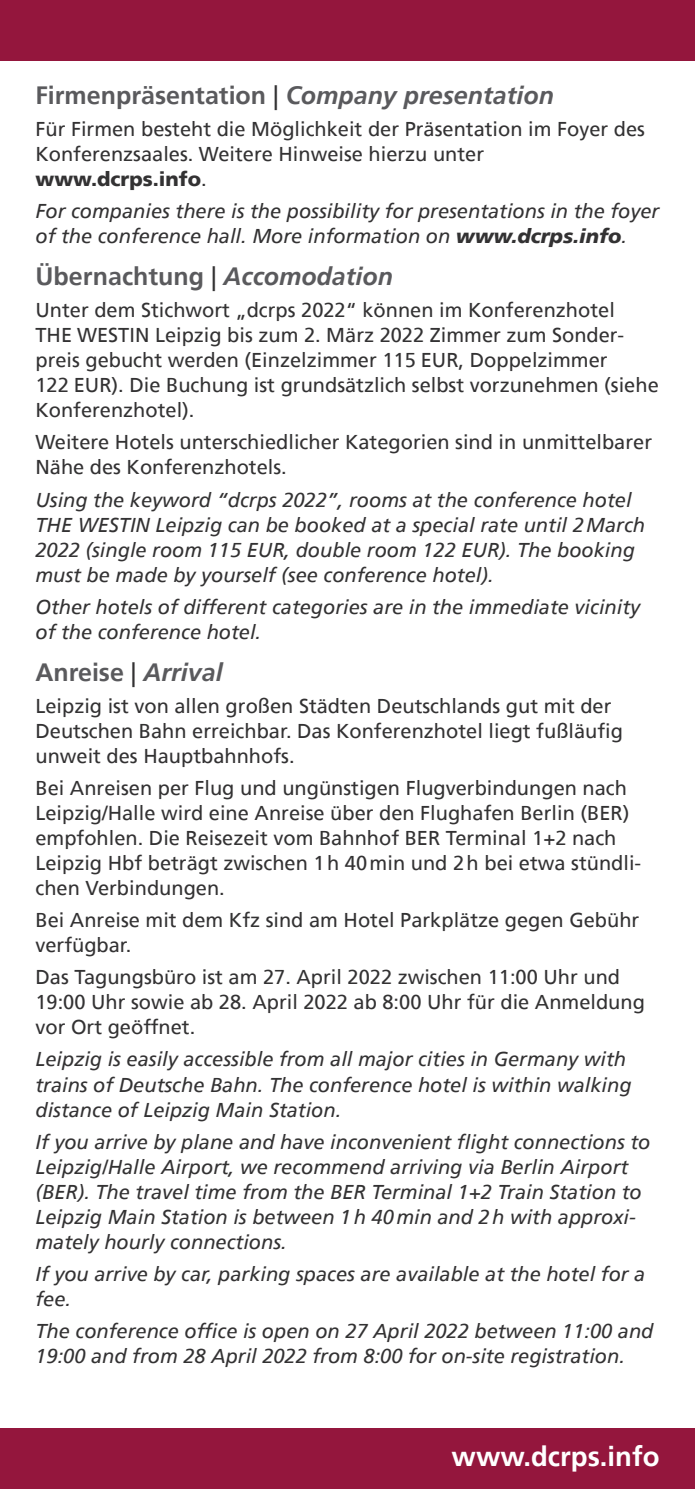
<style>
.page{position:relative;width:695px;height:1489px;background:#fff}
.page>*{position:absolute;margin:0;border:0;box-sizing:border-box;transform-origin:0 0}
.t1{font:700 27.5px "Frutiger";color:#fff}
.Text_body_regular{font:700 25px "Frutiger";color:#5a5a5d}
.Text_body_regular-2{font:italic 700 25px "Frutiger";color:#5a5a5d}
.Text_body_small{font:20px/25px "Frutiger";color:#333233}
.Text_body_small_ital{font:italic 20px/25px "Frutiger";color:#333233}
.s1{font-style:normal}
.s2{font-weight:400;font-style:normal;color:#333233}
.s3{font-weight:900}
.s4{font-weight:400;color:#333233}
.s5{font-style:italic}
</style>
<div class="page">
<div style="left:0;top:1427px;width:694px;height:61px;background:#94163d"></div>
<div style="left:0;top:0;width:694px;height:61px;background:#94163d"></div>
<p class="Text_body_regular-2" style="left:35px;top:80px;width:520px"><span class="s1">Firmenpräsentation</span> <span class="s2">|</span> Company presentation</p>
<p class="Text_body_small" style="left:35px;top:117px;width:611px">Für Firmen besteht die Möglichkeit der Präsentation im Foyer des<br>Konferenzsaales. Weitere Hinweise hierzu unter <span class="s3">www.dcrps.info</span>.</p>
<p class="Text_body_small_ital" style="left:35px;top:199px;width:625px">For companies there is the possibility for presentations in the foyer of the conference hall. More information on <span class="s3">www.dcrps.info</span>.</p>
<p class="Text_body_regular" style="left:35px;top:262px;width:359px">Übernachtung <span class="s4">|</span> <span class="s5">Accomodation</span></p>
<p class="Text_body_small" style="left:35px;top:298px;width:624px">Unter dem Stichwort „dcrps 2022“ können im Konferenzhotel<br>THE WESTIN Leipzig bis zum 2. März 2022 Zimmer zum Sonder&shy;preis gebucht werden (Einzelzimmer 115 EUR, Doppelzimmer<br>122 EUR). Die Buchung ist grundsätzlich selbst vorzunehmen (siehe Konferenzhotel).</p>
<p class="Text_body_small" style="left:35px;top:430px;width:618px">Weitere Hotels unterschiedlicher Kategorien sind in unmittelbarer<br>Nähe des Konferenzhotels.</p>
<p class="Text_body_small_ital" style="left:35px;top:487px;width:611px">Using the keyword “dcrps 2022”, rooms at the conference hotel THE WESTIN Leipzig can be booked at a special rate until 2March 2022 (single room 115 EUR, double room 122 EUR). The booking must be made by yourself (see conference hotel).</p>
<p class="Text_body_small_ital" style="left:35px;top:594px;width:606px">Other hotels of different categories are in the immediate vicinity of the conference hotel.</p>
<p class="Text_body_regular" style="left:35px;top:657px;width:189px">Anreise <span class="s4">|</span> <span class="s5">Arrival</span></p>
<p class="Text_body_small" style="left:35px;top:693px;width:589px">Leipzig ist von allen großen Städten Deutschlands gut mit der<br>Deutschen Bahn erreichbar. Das Konferenzhotel liegt fußläufig unweit des Hauptbahnhofs.</p>
<p class="Text_body_small" style="left:35px;top:775px;width:607px">Bei Anreisen per Flug und ungünstigen Flugverbindungen nach Leipzig/Halle wird eine Anreise über den Flughafen Berlin (BER) empfohlen. Die Reisezeit vom Bahnhof BER Terminal 1+2 nach Leipzig Hbf beträgt zwischen 1h 40min und 2h bei etwa stündli&shy;chen Verbindungen.</p>
<p class="Text_body_small" style="left:35px;top:907px;width:605px">Bei Anreise mit dem Kfz sind am Hotel Parkplätze gegen Gebühr verfügbar.</p>
<p class="Text_body_small" style="left:35px;top:964px;width:611px">Das Tagungsbüro ist am 27. April 2022 zwischen 11:00 Uhr und<br>19:00 Uhr sowie ab 28. April 2022 ab 8:00 Uhr für die Anmeldung vor Ort geöffnet.</p>
<p class="Text_body_small_ital" style="left:35px;top:1047px;width:597px">Leipzig is easily accessible from all major cities in Germany with trains of Deutsche Bahn. The conference hotel is within walking distance of Leipzig Main Station.</p>
<p class="Text_body_small_ital" style="left:35px;top:1129px;width:616px">If you arrive by plane and have inconvenient flight connections to Leipzig/Halle Airport, we recommend arriving via Berlin Airport (BER). The travel time from the BER Terminal 1+2 Train Station to Leipzig Main Station is between 1h 40min and 2h with approxi&shy;mately hourly connections.</p>
<p class="Text_body_small_ital" style="left:35px;top:1261px;width:611px">If you arrive by car, parking spaces are available at the hotel for a fee.</p>
<p class="Text_body_small_ital" style="left:35px;top:1318px;width:619px">The conference office is open on 27 April 2022 between 11:00 and<br>19:00 and from 28 April 2022 from 8:00 for on-site registration.</p>
<h1 class="t1" style="left:451px;top:1440px;width:209px">www.dcrps.info</h1>
</div>
